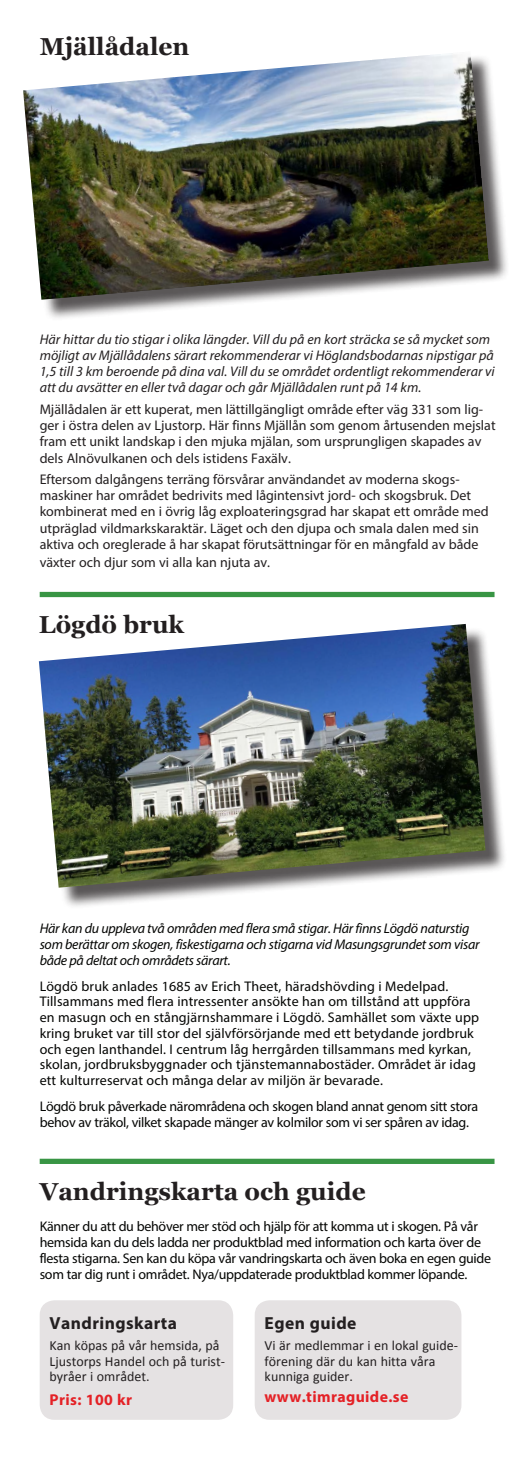
<style>
.page{position:relative;width:521px;height:1474px;background:#fff}
.page>*{position:absolute;margin:0;border:0;box-sizing:border-box;transform-origin:0 0}
.t1{font:700 24.5px "Georgia";color:#231f20}
.t2{font:700 17.5px "Myriad Pro";letter-spacing:.025em;color:#231f20}
.t3{font:700 15.75px "Myriad Pro";letter-spacing:.025em;color:#e42126}
.t4{font:14px/16.4px "Myriad Pro";color:#231f20}
.t5{font:14px/15.8px "Myriad Pro";letter-spacing:.01em;color:#040503}
.t6{font:14px/15.8px "Myriad Pro";letter-spacing:-.02em;color:#040503}
.t7{font:italic 14px/16.3px "Myriad Pro";color:#231f20}
.t8{font:italic 14px/15.8px "Myriad Pro";letter-spacing:-.02em;color:#040503}
.t9{font:14px/15.8px "Calibri";color:#231f20}
</style>
<div class="page">
<div style="left:40px;top:592px;width:454px;height:5px;background:#389544"></div>
<div style="left:40px;top:1158px;width:454px;height:5px;background:#389544"></div>
<div style="left:40px;top:1300px;width:193px;height:119px;background:#e5e2e3;border-radius:15px"></div>
<div style="left:26px;top:54px;width:484px;height:267px;background:#231f20;opacity:.75"></div>
<img style="left:23px;top:53px;width:466px;height:247px">
<div style="left:42px;top:627px;width:464px;height:281px;background:#231f20;opacity:.75"></div>
<img style="left:39px;top:624px;width:446px;height:263px">
<div style="left:255px;top:1300px;width:206px;height:119px;background:#e5e2e3;border-radius:15px"></div>
<h1 class="t1" style="left:40px;top:31px;width:151px">Mjällådalen</h1>
<p class="t7" style="left:40px;top:330px;width:457px">Här hittar du tio stigar i olika längder. Vill du på en kort sträcka se så mycket som möjligt av Mjällådalens särart rekommenderar vi Höglandsbodarnas nipstigar på 1,5 till 3 km beroende på dina val. Vill du se området ordentligt rekommenderar vi att du avsätter en eller två dagar och går Mjällådalen runt på 14 km.</p>
<p class="t4" style="left:40px;top:400px;width:457px">Mjällådalen är ett kuperat, men lättillgängligt område efter väg 331 som lig&shy;ger i östra delen av Ljustorp. Här finns Mjällån som genom årtusenden mejslat fram ett unikt landskap i den mjuka mjälan, som ursprungligen skapades av dels Alnövulkanen och dels istidens Faxälv.</p>
<p class="t4" style="left:40px;top:470px;width:451px">Eftersom dalgångens terräng försvårar användandet av moderna skogs&shy;maskiner har området bedrivits med lågintensivt jord- och skogsbruk. Det kombinerat med en i övrig låg exploateringsgrad har skapat ett område med utpräglad vildmarkskaraktär. Läget och den djupa och smala dalen med sin aktiva och oreglerade å har skapat förutsättningar för en mångfald av både växter och djur som vi alla kan njuta av.</p>
<h1 class="t1" style="left:39px;top:608px;width:147px">Lögdö bruk</h1>
<p class="t8" style="left:40px;top:920px;width:441px">Här kan du uppleva två områden med flera små stigar. Här finns Lögdö naturstig som berättar om skogen, fiskestigarna och stigarna vid Masungsgrundet som visar både på deltat och områdets särart.</p>
<p class="t5" style="left:40px;top:977px;width:441px">Lögdö bruk anlades 1685 av Erich Theet, häradshövding i Medelpad.<br>Tillsammans med flera intressenter ansökte han om tillstånd att uppföra en masugn och en stångjärnshammare i Lögdö. Samhället som växte upp kring bruket var till stor del självförsörjande med ett betydande jordbruk och egen lanthandel. I centrum låg herrgården tillsammans med kyrkan, skolan, jordbruksbyggnader och tjänstemannabostäder. Området är idag ett kulturreservat och många delar av miljön är bevarade.</p>
<p class="t6" style="left:40px;top:1098px;width:440px">Lögdö bruk påverkade närområdena och skogen bland annat genom sitt stora behov av träkol, vilket skapade mänger av kolmilor som vi ser spåren av idag.</p>
<h1 class="t1" style="left:40px;top:1176px;width:327px">Vandringskarta och guide</h1>
<p class="t6" style="left:40px;top:1218px;width:453px">Känner du att du behöver mer stöd och hjälp för att komma ut i skogen. På vår hemsida kan du dels ladda ner produktblad med information och karta över de flesta stigarna. Sen kan du köpa vår vandringskarta och även boka en egen guide som tar dig runt i området. Nya/uppdaterade produktblad kommer löpande.</p>
<p class="t2" style="left:50px;top:1311px;width:129px">Vandringskarta</p>
<p class="t9" style="left:50px;top:1337px;width:177px">Kan köpas på vår hemsida, på<br>Ljustorps Handel och på turist&shy;byråer i området.</p>
<p class="t3" style="left:50px;top:1388px;width:84px">Pris: 100 kr</p>
<p class="t2" style="left:265px;top:1311px;width:93px">Egen guide</p>
<p class="t9" style="left:265px;top:1337px;width:195px">Vi är medlemmar i en lokal guide&shy;förening där du kan hitta våra kunniga guider.</p>
<p class="t3" style="left:265px;top:1386px;width:145px">www.timraguide.se</p>
</div>
